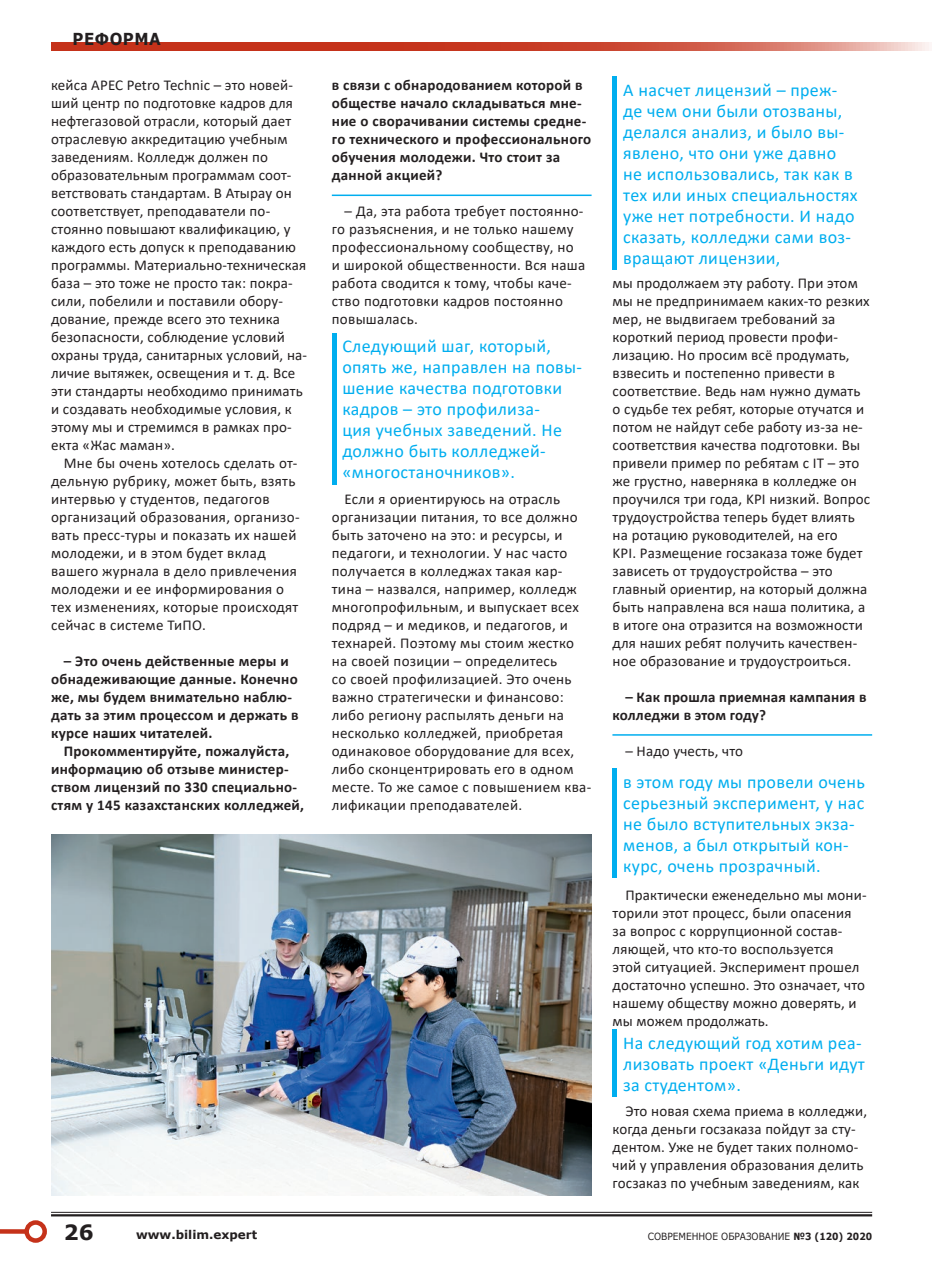
<style>
.page{position:relative;width:936px;height:1263px;background:#fff}
.page>*{position:absolute;margin:0;border:0;box-sizing:border-box;transform-origin:0 0}
.t1{font:700 21px "Verdana";color:#231f20}
.t2{font:18px/21px "Calibri";letter-spacing:.02em;color:#00aeef}
.t3{font:700 16.5px "Verdana";letter-spacing:.035em;color:#231f20;scale:.91 1}
.t4{font:15px/18px "Calibri";letter-spacing:.01em;color:#231f20}
.t5{font:700 15px/18px "Calibri";letter-spacing:.02em;color:#231f20}
.t6{font:700 12px "Verdana";color:#231f20}
.t7{font:9.9px "Verdana";color:#231f20;scale:.91 1}
.s1{font-weight:700}
</style>
<div class="page">
<img style="left:51px;top:834px;width:540px;height:362px">
<hr style="left:332px;top:333px;width:4px;height:151px;background:#00aeef">
<div style="left:612px;top:77px;width:5px;height:193px;background:#00aeef"></div>
<div style="left:612px;top:769px;width:5px;height:109px;background:#00aeef"></div>
<div style="left:612px;top:1030px;width:5px;height:67px;background:#00aeef"></div>
<hr style="left:332px;top:195px;width:259px;height:1px;background:#00aeef">
<hr style="left:612px;top:734px;width:260px;height:2px;background:#00aeef">
<hr style="left:51px;top:1212px;width:821px;height:1px;background:#231f20">
<hr style="left:51px;top:1214px;width:821px;height:2px;background:#231f20">
<svg style="left:51px;top:43px;width:878px;height:8px;background:#cd523e"></svg>
<div style="left:0;top:1229px;width:27px;height:5px;background:#c5321a"></div>
<div style="left:24px;top:1220px;width:23px;height:23px;border:4px solid #c5321a;border-radius:50%"></div>
<p class="t3" style="left:73px;top:27px;width:99px">РЕФОРМА</p>
<p class="t4" style="left:51px;top:76px;width:257px">кейса АРЕС Petro Technic – это новей&shy;ший центр по подготовке кадров для нефтегазовой отрасли, который дает отраслевую аккредитацию учебным заведениям. Колледж должен по образовательным программам соот&shy;ветствовать стандартам. В Атырау он соответствует, преподаватели по&shy;стоянно повышают квалификацию, у каждого есть допуск к преподаванию программы. Материально-техническая база – это тоже не просто так: покра&shy;сили, побелили и поставили обору&shy;дование, прежде всего это техника безопасности, соблюдение условий охраны труда, санитарных условий, на&shy;личие вытяжек, освещения и т. д. Все эти стандарты необходимо принимать и создавать необходимые условия, к этому мы и стремимся в рамках про&shy;екта «Жас маман».</p>
<p class="t4" style="left:51px;top:454px;width:250px;text-indent:13px">Мне бы очень хотелось сделать от&shy;дельную рубрику, может быть, взять интервью у студентов, педагогов организаций образования, организо&shy;вать пресс-туры и показать их нашей молодежи, и в этом будет вклад вашего журнала в дело привлечения молодежи и ее информирования о тех изменениях, которые происходят сейчас в системе ТиПО.</p>
<p class="t5" style="left:51px;top:652px;width:249px;text-indent:13px">– Это очень действенные меры и обнадеживающие данные. Конечно же, мы будем внимательно наблю&shy;дать за этим процессом и держать в курсе наших читателей.</p>
<p class="t5" style="left:51px;top:742px;width:254px;text-indent:13px">Прокомментируйте, пожалуйста, информацию об отзыве министер&shy;ством лицензий по 330 специально&shy;стям у 145 казахстанских колледжей,</p>
<p class="t5" style="left:332px;top:76px;width:261px">в связи с обнародованием которой в обществе начало складываться мне&shy;ние о сворачивании системы средне&shy;го технического и профессионального обучения молодежи. Что стоит за данной акцией?</p>
<p class="t4" style="left:332px;top:202px;width:255px;text-indent:13px">– Да, эта работа требует постоянно&shy;го разъяснения, и не только нашему профессиональному сообществу, но и широкой общественности. Вся наша работа сводится к тому, чтобы каче&shy;ство подготовки кадров постоянно повышалась.</p>
<p class="t2" style="left:342px;top:335px;width:241px">Следующий шаг, который, опять же, направлен на повы&shy;шение качества подготовки кадров – это профилиза-<br>ция учебных заведений. Не должно быть колледжей-«многостаночников».</p>
<p class="t4" style="left:332px;top:490px;width:261px;text-indent:13px">Если я ориентируюсь на отрасль организации питания, то все должно быть заточено на это: и ресурсы, и педагоги, и технологии. У нас часто получается в колледжах такая кар&shy;тина – назвался, например, колледж многопрофильным, и выпускает всех подряд – и медиков, и педагогов, и технарей. Поэтому мы стоим жестко на своей позиции – определитесь<br>со своей профилизацией. Это очень важно стратегически и финансово: либо региону распылять деньги на несколько колледжей, приобретая одинаковое оборудование для всех, либо сконцентрировать его в одном месте. То же самое с повышением ква&shy;лификации преподавателей.</p>
<p class="t2" style="left:623px;top:79px;width:236px">А насчет лицензий – преж&shy;де чем они были отозваны, делался анализ, и было вы&shy;явлено, что они уже давно не использовались, так как в тех или иных специальностях уже нет потребности. И надо сказать, колледжи сами воз&shy;вращают лицензии,</p>
<p class="t4" style="left:612px;top:274px;width:259px">мы продолжаем эту работу. При этом мы не предпринимаем каких-то резких мер, не выдвигаем требований за короткий период провести профи&shy;лизацию. Но просим всё продумать, взвесить и постепенно привести в соответствие. Ведь нам нужно думать о судьбе тех ребят, которые отучатся и потом не найдут себе работу из-за не&shy;соответствия качества подготовки. Вы привели пример по ребятам с IT – это же грустно, наверняка в колледже он проучился три года, KPI низкий. Вопрос трудоустройства теперь будет влиять на ротацию руководителей, на его<br>KPI. Размещение госзаказа тоже будет зависеть от трудоустройства – это главный ориентир, на который должна быть направлена вся наша политика, а в итоге она отразится на возможности для наших ребят получить качествен&shy;ное образование и трудоустроиться.</p>
<p class="t5" style="left:612px;top:688px;width:255px;text-indent:13px">– Как прошла приемная кампания в колледжи в этом году?</p>
<p class="t4" style="left:625px;top:742px;width:119px">– Надо учесть, что</p>
<p class="t2" style="left:623px;top:771px;width:243px">в этом году мы провели очень серьезный эксперимент, у нас не было вступительных экза&shy;менов, а был открытый кон&shy;курс, очень прозрачный.</p>
<p class="t4" style="left:612px;top:886px;width:255px;text-indent:13px">Практически еженедельно мы мони&shy;торили этот процесс, были опасения за вопрос с коррупционной состав&shy;ляющей, что кто-то воспользуется<br>этой ситуацией. Эксперимент прошел достаточно успешно. Это означает, что нашему обществу можно доверять, и мы можем продолжать.</p>
<p class="t2" style="left:623px;top:1032px;width:243px">На следующий год хотим реа&shy;лизовать проект «Деньги идут за студентом».</p>
<p class="t4" style="left:612px;top:1102px;width:256px;text-indent:13px">Это новая схема приема в колледжи, когда деньги госзаказа пойдут за сту&shy;дентом. Уже не будет таких полномо&shy;чий у управления образования делить госзаказ по учебным заведениям, как</p>
<h1 class="t1" style="left:64px;top:1217px;width:31px">26</h1>
<p class="t6" style="left:136px;top:1226px;width:123px">www.bilim.expert</p>
<p class="t7" style="left:647px;top:1229px;width:248px">СОВРЕМЕННОЕ ОБРАЗОВАНИЕ <span class="s1">№3 (120) 2020</span></p>
</div>
